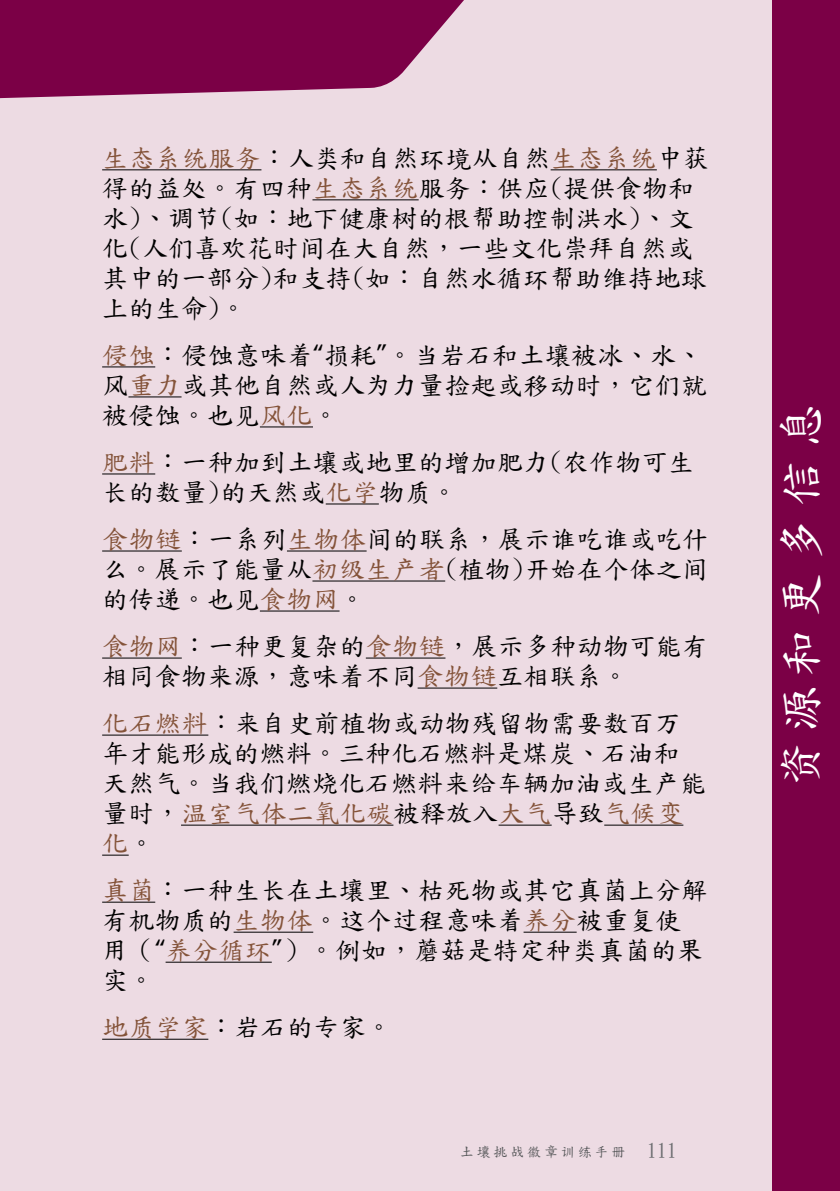
<style>
.page{position:relative;width:840px;height:1191px;background:#fff}
.page>*{position:absolute;margin:0;border:0;box-sizing:border-box;transform-origin:0 0}
.t1{font:46px "DF Kai Shu SB Estd BF";color:#fff;scale:1.04 1}
.t2{font:26px/30px "DF Kai Shu SB Estd BF";letter-spacing:.01em;color:#000}
.t3{font:14px "DF Kai Shu SB Estd BF";letter-spacing:.2em;color:#58595b}
.s1{color:#845339}
.s2{font-family:"Officina Sans Std"}
.s3{font-size:20px;color:#6d6e71}
</style>
<div class="page">
<div style="left:0;top:0;width:801px;height:1191px;background:#eddbe3"></div>
<div style="left:771px;top:0;width:68px;height:1191px;background:#7b0046"></div>
<svg style="left:0;top:0;width:464px;height:99px;background:#8b1f5c"></svg>
<hr style="left:102px;top:169px;width:159px;height:1px;background:#000">
<hr style="left:550px;top:169px;width:106px;height:1px;background:#000">
<hr style="left:312px;top:199px;width:106px;height:1px;background:#000">
<hr style="left:102px;top:366px;width:53px;height:1px;background:#000">
<hr style="left:128px;top:396px;width:53px;height:1px;background:#000">
<hr style="left:260px;top:426px;width:53px;height:1px;background:#000">
<hr style="left:102px;top:473px;width:53px;height:1px;background:#000">
<hr style="left:325px;top:503px;width:53px;height:1px;background:#000">
<hr style="left:102px;top:550px;width:80px;height:1px;background:#000">
<hr style="left:287px;top:550px;width:79px;height:1px;background:#000">
<hr style="left:312px;top:580px;width:133px;height:1px;background:#000">
<hr style="left:260px;top:610px;width:79px;height:1px;background:#000">
<hr style="left:102px;top:657px;width:80px;height:1px;background:#000">
<hr style="left:365px;top:657px;width:80px;height:1px;background:#000">
<hr style="left:417px;top:687px;width:80px;height:1px;background:#000">
<hr style="left:102px;top:734px;width:106px;height:1px;background:#000">
<hr style="left:181px;top:824px;width:212px;height:1px;background:#000">
<hr style="left:498px;top:824px;width:53px;height:1px;background:#000">
<hr style="left:604px;top:824px;width:79px;height:1px;background:#000">
<svg style="left:102px;top:854px;width:27px;height:1px"></svg>
<hr style="left:102px;top:901px;width:53px;height:1px;background:#000">
<hr style="left:233px;top:931px;width:80px;height:1px;background:#000">
<hr style="left:523px;top:931px;width:53px;height:1px;background:#000">
<hr style="left:165px;top:961px;width:106px;height:1px;background:#000">
<hr style="left:102px;top:1038px;width:106px;height:1px;background:#000">
<p class="t2" style="left:102px;top:143px;width:608px"><span class="s1">生态系统服务</span>：人类和自然环境从自然<span class="s1">生态系统</span>中获得的益处。有四种<span class="s1">生态系统</span>服务：供应(提供食物和水)、调节(如：地下健康树的根帮助控制洪水)、文化(人们喜欢花时间在大自然，一些文化崇拜自然或其中的一部分)和支持(如：自然水循环帮助维持地球上的生命)。</p>
<p class="t2" style="left:102px;top:340px;width:606px"><span class="s1">侵蚀</span>：侵蚀意味着<span class="s2">“</span>损耗<span class="s2">”</span>。当岩石和土壤被冰、水、风<span class="s1">重力</span>或其他自然或人为力量捡起或移动时，它们就被侵蚀。也见<span class="s1">风化</span>。</p>
<p class="t2" style="left:102px;top:447px;width:593px"><span class="s1">肥料</span>：一种加到土壤或地里的增加肥力(农作物可生长的数量)的天然或<span class="s1">化学</span>物质。</p>
<p class="t2" style="left:102px;top:524px;width:607px;text-align:justify"><span class="s1">食物链</span>：一系列<span class="s1">生物体</span>间的联系，展示谁吃谁或吃什么。展示了能量从<span class="s1">初级生产者</span>(植物)开始在个体之间的传递。也见<span class="s1">食物网</span>。</p>
<p class="t2" style="left:102px;top:631px;width:607px"><span class="s1">食物网</span>：一种更复杂的<span class="s1">食物链</span>，展示多种动物可能有相同食物来源，意味着不同<span class="s1">食物链</span>互相联系。</p>
<p class="t2" style="left:102px;top:708px;width:605px"><span class="s1">化石燃料</span>：来自史前植物或动物残留物需要数百万年才能形成的燃料。三种化石燃料是煤炭、石油和天然气。当我们燃烧化石燃料来给车辆加油或生产能量时，<span class="s1">温室气体二氧化碳</span>被释放入<span class="s1">大气</span>导致<span class="s1">气候变化</span>。</p>
<p class="t2" style="left:102px;top:875px;width:620px"><span class="s1">真菌</span>：一种生长在土壤里、枯死物或其它真菌上分解有机物质的<span class="s1">生物体</span>。这个过程意味着<span class="s1">养分</span>被重复使<br>用（<span class="s2">“</span><span class="s1">养分循环</span><span class="s2">”</span>）。例如，蘑菇是特定种类真菌的果实。</p>
<p class="t2" style="left:102px;top:1012px;width:291px"><span class="s1">地质学家</span>：岩石的专家。</p>
<p class="t3" style="left:459px;top:1144px;width:218px">土壤挑战徽章训练手册 <span class="s3">111</span></p>
<h1 class="t1" style="left:777px;top:789px;width:391px;rotate:-90deg">资源和更多信息</h1>
</div>
